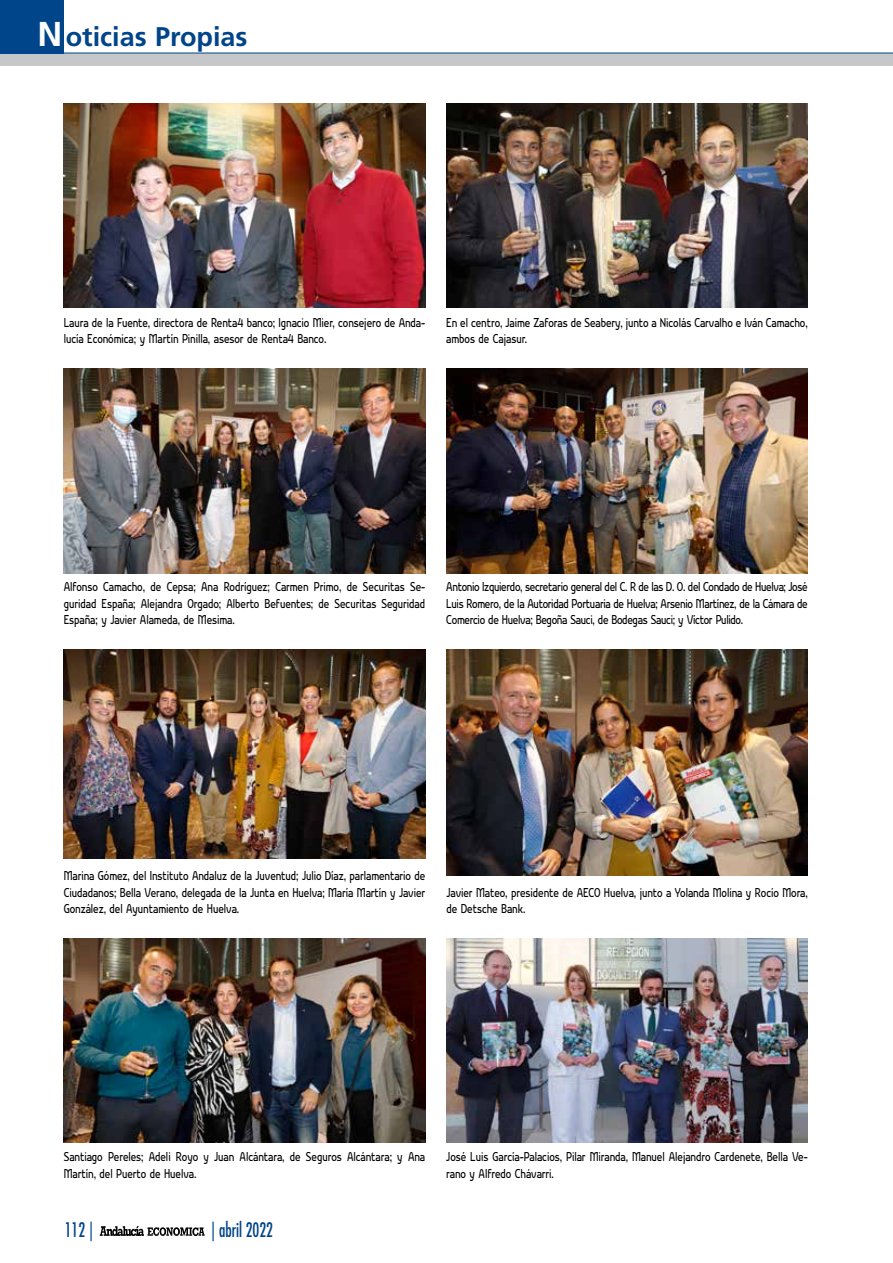
<style>
.page{position:relative;width:893px;height:1263px;background:#fff}
.page>*{position:absolute;margin:0;border:0;box-sizing:border-box;transform-origin:0 0}
.t1{font:700 27px "Frutiger LT Std";color:#004489}
.t2{font:condensed 19.5px "Futura Std";color:#004489;scale:.85 1}
.t3{font:15px/16.5px "Nikodecs";letter-spacing:-.005em;color:#000;scale:.8 1}
.s1{font-size:34.5px;color:#fff}
</style>
<div class="page">
<div style="left:0;top:53px;width:893px;height:12px;background:#c6c7c8"></div>
<hr style="left:0;top:53px;width:893px;height:1px;background:#004489">
<div style="left:0;top:0;width:64px;height:53px;background:#004489"></div>
<svg style="left:100px;top:1226px;width:105px;height:10px"></svg>
<img style="left:64px;top:650px;width:361px;height:208px">
<img style="left:446px;top:650px;width:362px;height:225px">
<img style="left:446px;top:369px;width:362px;height:204px">
<img style="left:64px;top:369px;width:361px;height:204px">
<img style="left:446px;top:939px;width:362px;height:204px">
<img style="left:64px;top:939px;width:361px;height:204px">
<img style="left:446px;top:103px;width:362px;height:204px">
<img style="left:64px;top:103px;width:361px;height:204px">
<h1 class="t1" style="left:37px;top:20px;width:212px"><span class="s1">N</span>oticias Propias</h1>
<p class="t3" style="left:64px;top:314px;width:453px">Laura de la Fuente, directora de Renta4 banco; Ignacio Mier, consejero de Anda&shy;lucía Económica; y Martín Pinilla, asesor de Renta4 Banco.</p>
<p class="t3" style="left:446px;top:314px;width:453px">En el centro, Jaime Zaforas de Seabery, junto a Nicolás Carvalho e Iván Camacho, ambos de Cajasur.</p>
<p class="t3" style="left:64px;top:578px;width:453px;text-align:justify">Alfonso Camacho, de Cepsa; Ana Rodríguez; Carmen Primo, de Securitas Se&shy;guridad España; Alejandra Orgado; Alberto Befuentes; de Securitas Seguridad España; y Javier Alameda, de Mesima.</p>
<p class="t3" style="left:446px;top:578px;width:453px;text-align:justify">Antonio Izquierdo, secretario general del C. R de las D. O. del Condado de Huelva; José Luis Romero, de la Autoridad Portuaria de Huelva; Arsenio Martínez, de la Cámara de Comercio de Huelva; Begoña Sauci, de Bodegas Sauci; y Víctor Pulido.</p>
<p class="t3" style="left:64px;top:867px;width:453px;text-align:justify">Marina Gómez, del Instituto Andaluz de la Juventud; Julio Díaz, parlamentario de Ciudadanos; Bella Verano, delegada de la Junta en Huelva; María Martín y Javier González, del Ayuntamiento de Huelva.</p>
<p class="t3" style="left:446px;top:884px;width:453px">Javier Mateo, presidente de AECO Huelva, junto a Yolanda Molina y Rocío Mora, de Detsche Bank.</p>
<p class="t3" style="left:64px;top:1149px;width:453px">Santiago Pereles; Adeli Royo y Juan Alcántara, de Seguros Alcántara; y Ana<br>Martín, del Puerto de Huelva.</p>
<h2 class="t2" style="left:65px;top:1218px;width:35px">112 |</h2>
<h2 class="t2" style="left:211px;top:1218px;width:74px">| abril 2022</h2>
<p class="t3" style="left:446px;top:1149px;width:453px">José Luis García-Palacios, Pilar Miranda, Manuel Alejandro Cardenete, Bella Ve&shy;rano y Alfredo Chávarri.</p>
</div>
